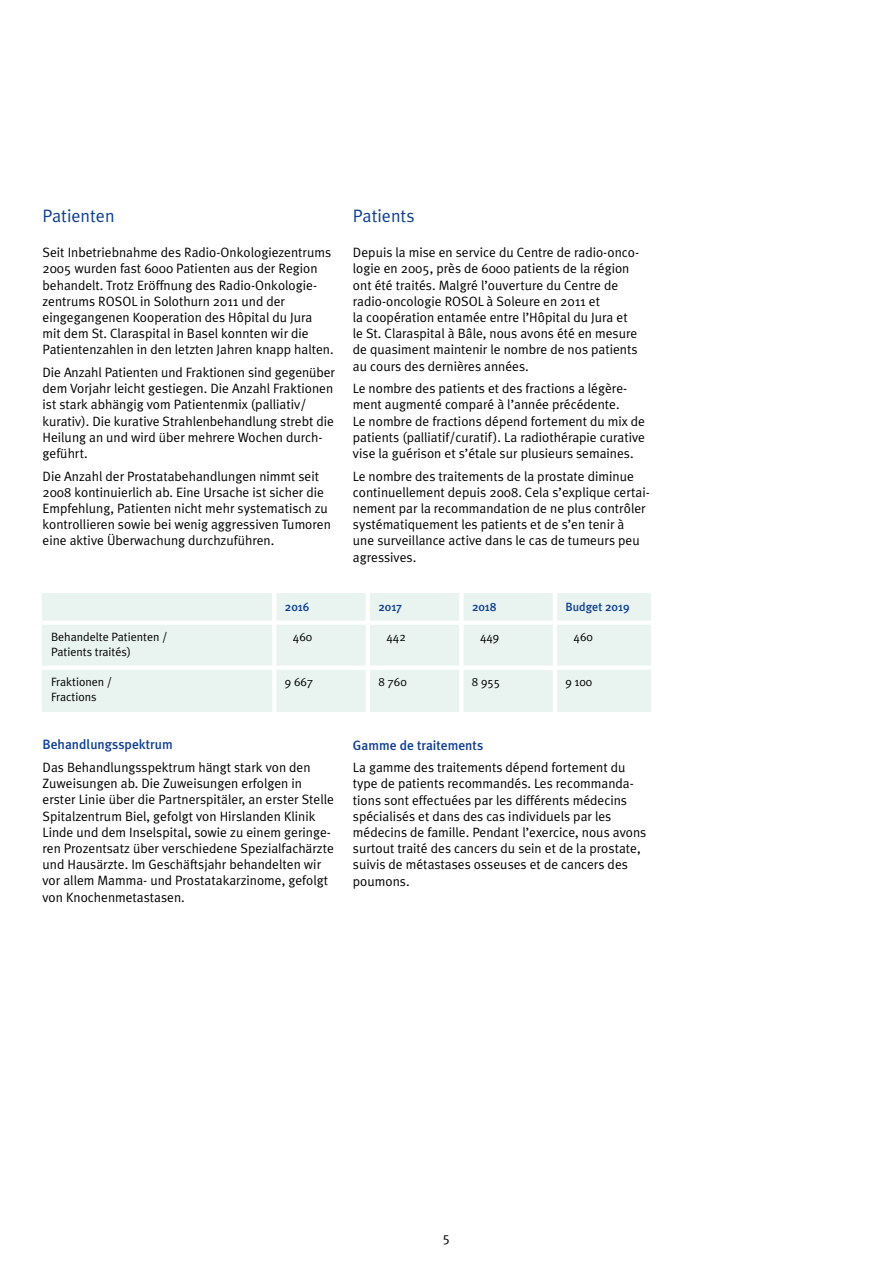
<style>
.page{position:relative;width:893px;height:1263px;background:#fff}
.page>*{position:absolute;margin:0;border:0;box-sizing:border-box;transform-origin:0 0}
.t1{font:18px "Meta Plus Normal";color:#0f3f93}
.t2{font:13.5px/16.2px "Meta Plus Normal";color:#000}
.t3{font:500 13.5px "Meta Plus";color:#0f3f93}
.t4{font:12px/15px "Meta Plus Normal";color:#000}
.t5{font:500 12px "Meta Plus";color:#0f3f93}
</style>
<div class="page">
<div style="left:43px;top:593px;width:608px;height:118px;background:#e9f4f1"></div>
<div style="left:38px;top:620px;width:617px;height:5px;background:#fff"></div>
<div style="left:38px;top:665px;width:617px;height:5px;background:#fff"></div>
<hr style="left:272px;top:589px;width:4px;height:123px;background:#fff">
<hr style="left:366px;top:589px;width:4px;height:123px;background:#fff">
<hr style="left:459px;top:589px;width:4px;height:123px;background:#fff">
<hr style="left:553px;top:589px;width:4px;height:123px;background:#fff">
<h1 class="t1" style="left:43px;top:206px;width:74px">Patienten</h1>
<p class="t2" style="left:43px;top:244px;width:293px">Seit Inbetriebnahme des Radio-Onkologiezentrums 2005 wurden fast 6000 Patienten aus der Region behandelt. Trotz Eröffnung des Radio-Onkologie&shy;zentrums ROSOL in Solothurn 2011 und der eingegangenen Kooperation des Hôpital du Jura mit dem St. Claraspital in Basel konnten wir die Patientenzahlen in den letzten Jahren knapp halten.</p>
<p class="t2" style="left:43px;top:364px;width:294px">Die Anzahl Patienten und Fraktionen sind gegenüber dem Vorjahr leicht gestiegen. Die Anzahl Fraktionen ist stark abhängig vom Patientenmix (palliativ/ kurativ). Die kurative Strahlenbehandlung strebt die Heilung an und wird über mehrere Wochen durch&shy;geführt.</p>
<p class="t2" style="left:43px;top:468px;width:290px">Die Anzahl der Prostatabehandlungen nimmt seit 2008 kontinuierlich ab. Eine Ursache ist sicher die Empfehlung, Patienten nicht mehr systematisch zu kontrollieren sowie bei wenig aggressiven Tumoren eine aktive Überwachung durchzuführen.</p>
<h1 class="t1" style="left:353px;top:206px;width:63px">Patients</h1>
<p class="t2" style="left:353px;top:244px;width:288px">Depuis la mise en service du Centre de radio-onco&shy;logie en 2005, près de 6000 patients de la région ont été traités. Malgré l’ouverture du Centre de radio-oncologie ROSOL à Soleure en 2011 et<br>la coopération entamée entre l’Hôpital du Jura et le St. Claraspital à Bâle, nous avons été en mesure de quasiment maintenir le nombre de nos patients au cours des dernières années.</p>
<p class="t2" style="left:353px;top:380px;width:294px">Le nombre des patients et des fractions a légère&shy;ment augmenté comparé à l’année précédente.<br>Le nombre de fractions dépend fortement du mix de patients (palliatif/curatif ). La radiothérapie curative vise la guérison et s’étale sur plusieurs semaines.</p>
<p class="t2" style="left:353px;top:468px;width:298px">Le nombre des traitements de la prostate diminue continuellement depuis 2008. Cela s’explique certai&shy;nement par la recommandation de ne plus contrôler systématiquement les patients et de s’en tenir à<br>une surveillance active dans le cas de tumeurs peu agressives.</p>
<p class="t4" style="left:51px;top:629px;width:118px">Behandelte Patienten /<br>Patients traités)</p>
<p class="t4" style="left:51px;top:674px;width:63px">Fraktionen /<br>Fractions</p>
<p class="t5" style="left:285px;top:600px;width:26px">2016</p>
<p class="t5" style="left:378px;top:600px;width:25px">2017</p>
<p class="t5" style="left:472px;top:600px;width:26px">2018</p>
<p class="t5" style="left:565px;top:600px;width:66px">Budget 2019</p>
<p class="t4" style="left:293px;top:629px;width:21px">460</p>
<p class="t4" style="left:387px;top:629px;width:21px">442</p>
<p class="t4" style="left:480px;top:629px;width:21px">449</p>
<p class="t4" style="left:574px;top:629px;width:21px">460</p>
<p class="t4" style="left:285px;top:674px;width:30px">9 667</p>
<p class="t4" style="left:378px;top:674px;width:30px">8 760</p>
<p class="t4" style="left:472px;top:674px;width:30px">8 955</p>
<p class="t4" style="left:565px;top:674px;width:28px">9 100</p>
<p class="t3" style="left:43px;top:737px;width:132px">Behandlungsspektrum</p>
<p class="t2" style="left:43px;top:759px;width:293px">Das Behandlungsspektrum hängt stark von den Zuweisungen ab. Die Zuweisungen erfolgen in erster Linie über die Partnerspitäler, an erster Stelle Spitalzentrum Biel, gefolgt von Hirslanden Klinik Linde und dem Inselspital, sowie zu einem geringe&shy;ren Prozentsatz über verschiedene Spezialfachärzte und Hausärzte. Im Geschäftsjahr behandelten wir vor allem Mamma- und Prostatakarzinome, gefolgt von Knochenmetastasen.</p>
<p class="t3" style="left:353px;top:737px;width:132px">Gamme de traitements</p>
<p class="t2" style="left:353px;top:759px;width:295px">La gamme des traitements dépend fortement du type de patients recommandés. Les recommanda&shy;tions sont effectuées par les différents médecins spécialisés et dans des cas individuels par les médecins de famille. Pendant l’exercice, nous avons surtout traité des cancers du sein et de la prostate, suivis de métastases osseuses et de cancers des poumons.</p>
<p class="t2" style="left:443px;top:1229px;width:9px">5</p>
</div>
